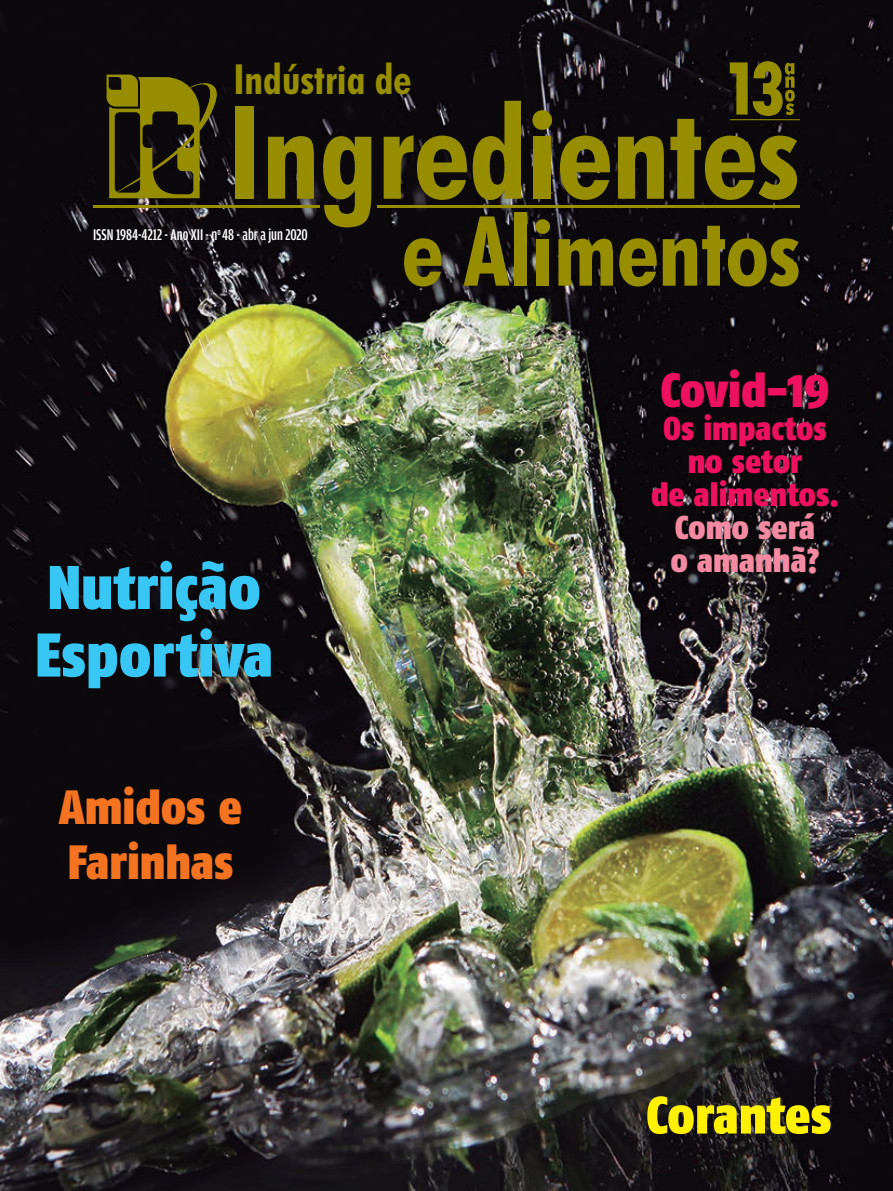
<style>
.page{position:relative;width:893px;height:1191px;background:#fff}
.page>*{position:absolute;margin:0;border:0;box-sizing:border-box;transform-origin:0 0}
.t1{font:800 condensed 79.95px "Tw Cen";color:#968d00}
.t2{font:900 61.5px/67.5px "Fago Co Lf";color:#38c6f4}
.t3{font:900 52.5px "Fago Co Lf";letter-spacing:-.005em;color:#fff101}
.t4{font:900 48px/55.5px "Fago Co Lf";letter-spacing:-.005em;color:#f47321}
.t5{font:900 48px "Fago Co Lf";letter-spacing:-.005em;color:#ed115f}
.t6{font:700 condensed 41.55px "Futura BT";color:#968d00}
.t7{font:900 33px/33px "Fago Co Lf";letter-spacing:-.005em;color:#ed115f;text-align:center}
.t8{font:900 33px/33px "Fago Co Lf";color:#f38aa1}
.t9{font:500 16.5px "Amplitude Comp";color:#fff}
</style>
<div class="page">
<img style="left:0;top:0;width:893px;height:1191px">
<hr style="left:377px;top:205px;width:423px;height:3px;background:#968d00">
<hr style="left:93px;top:205px;width:226px;height:3px;background:#968d00">
<div style="left:236px;top:106px;width:18px;height:93px;background:#968d00"></div>
<svg style="left:268px;top:136px;width:46px;height:63px;background:#776f02"></svg>
<svg style="left:323px;top:136px;width:48px;height:91px;background:#6f6703"></svg>
<svg style="left:384px;top:136px;width:83px;height:64px;background:#635c06"></svg>
<svg style="left:473px;top:101px;width:48px;height:99px;background:#615b05"></svg>
<div style="left:534px;top:137px;width:17px;height:62px;background:#968d00"></div>
<svg style="left:560px;top:136px;width:50px;height:64px;background:#676006"></svg>
<svg style="left:618px;top:136px;width:46px;height:63px;background:#766f02"></svg>
<svg style="left:532px;top:110px;width:20px;height:20px"></svg>
<svg style="left:670px;top:63px;width:130px;height:137px;background:#383309"></svg>
<svg style="left:535px;top:219px;width:15px;height:15px"></svg>
<svg style="left:404px;top:238px;width:38px;height:48px;background:#676007"></svg>
<svg style="left:464px;top:216px;width:46px;height:70px;background:#595308"></svg>
<div style="left:514px;top:212px;width:13px;height:74px;background:#968d00"></div>
<div style="left:536px;top:239px;width:13px;height:47px;background:#968d00"></div>
<svg style="left:558px;top:239px;width:55px;height:47px;background:#716904"></svg>
<svg style="left:619px;top:238px;width:38px;height:48px;background:#645d04"></svg>
<svg style="left:663px;top:226px;width:136px;height:60px;background:#544e06"></svg>
<svg style="left:106px;top:71px;width:128px;height:127px;background:#433d09"></svg>
<h3 class="t6" style="left:233px;top:54px;width:180px">Indústria de</h3>
<h1 class="t1" style="left:721px;top:42px;width:67px">13</h1>
<p class="t9" style="left:93px;top:226px;width:216px">ISSN 1984-4212 - Ano XII - n<sup>o</sup> 48 - abr a jun 2020</p>
<h2 class="t2" style="left:35px;top:552px;width:240px">Nutrição<br>Esportiva</h2>
<h3 class="t4" style="left:59px;top:778px;width:184px">Amidos e<br>Farinhas</h3>
<h3 class="t5" style="left:661px;top:361px;width:170px">Covid-19</h3>
<h3 class="t7" style="left:651px;top:411px;width:189px">Os impactos no setor<br>de alimentos.</h3>
<h3 class="t8" style="left:670px;top:510px;width:151px">Como será o amanhã?</h3>
<h3 class="t3" style="left:646px;top:1083px;width:187px">Corantes</h3>
</div>
